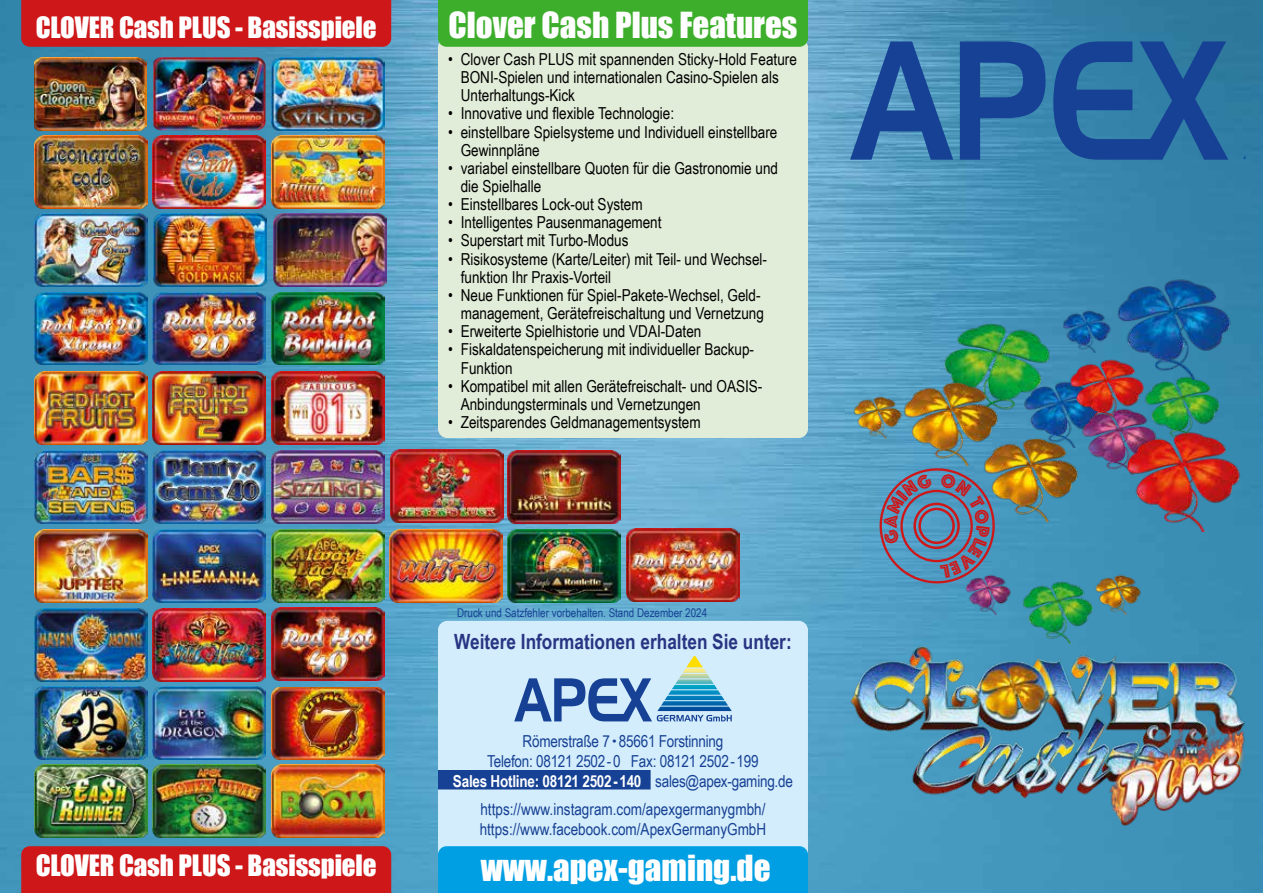
<style>
.page{position:relative;width:1263px;height:893px;background:#fff}
.page>*{position:absolute;margin:0;border:0;box-sizing:border-box;transform-origin:0 0}
.t1{font:33px "Impact";color:#fff}
.t2{font:27px "Impact";letter-spacing:-.005em;color:#fff}
.t3{font:700 21px "Arial Narrow";color:#283583}
.t4{font:16.5px/18.1px "Arial Narrow";color:#000}
.t5{font:16.5px/19.8px "Arial Narrow";color:#164194;text-align:center}
.t6{font:12px "Arial Narrow";color:#164194}
.s1{font-weight:700;color:#fff}
</style>
<div class="page">
<img style="left:0;top:0;width:1263px;height:893px">
<div style="left:21px;top:0;width:370px;height:47px;background:#cd1719"></div>
<div style="left:21px;top:846px;width:370px;height:47px;background:#cd1719"></div>
<div style="left:439px;top:622px;width:368px;height:240px;background:#d4edfc;border-radius:9px"></div>
<div style="left:438px;top:621px;width:370px;height:242px;border:2px solid #d4edfc;border-radius:9px"></div>
<div style="left:438px;top:770px;width:213px;height:19px;background:#164194"></div>
<svg style="left:514px;top:656px;width:218px;height:65px"></svg>
<div style="left:438px;top:846px;width:370px;height:47px;background:#009fe3"></div>
<div style="left:439px;top:39px;width:368px;height:398px;background:#e2edd9;border-radius:9px"></div>
<div style="left:438px;top:38px;width:370px;height:400px;border:2px solid #e2edd9;border-radius:9px"></div>
<img style="left:823px;top:597px;width:440px;height:266px">
<svg style="left:850px;top:41px;width:103px;height:119px;background:#3c76ae"></svg>
<svg style="left:960px;top:41px;width:86px;height:119px;background:#2963a2"></svg>
<svg style="left:1053px;top:41px;width:175px;height:119px;background:#24609d"></svg>
<div style="left:438px;top:0;width:370px;height:47px;background:#3dae2b"></div>
<img style="left:1092px;top:564px;width:51px;height:51px">
<img style="left:963px;top:564px;width:51px;height:51px">
<img style="left:1017px;top:563px;width:75px;height:80px">
<img style="left:936px;top:295px;width:122px;height:118px">
<img style="left:1059px;top:298px;width:50px;height:54px">
<img style="left:850px;top:384px;width:47px;height:54px">
<img style="left:897px;top:357px;width:108px;height:102px">
<img style="left:976px;top:413px;width:108px;height:108px">
<img style="left:1018px;top:363px;width:59px;height:85px">
<img style="left:1064px;top:340px;width:76px;height:85px">
<img style="left:1140px;top:379px;width:79px;height:23px">
<img style="left:1077px;top:389px;width:85px;height:85px">
<img style="left:1118px;top:402px;width:123px;height:130px">
<img style="left:1109px;top:250px;width:129px;height:129px">
<img style="left:271px;top:529px;width:113px;height:73px">
<img style="left:34px;top:450px;width:113px;height:73px">
<img style="left:508px;top:450px;width:113px;height:73px">
<img style="left:272px;top:765px;width:113px;height:73px">
<img style="left:508px;top:529px;width:113px;height:73px">
<img style="left:152px;top:450px;width:113px;height:73px">
<img style="left:390px;top:529px;width:113px;height:73px">
<img style="left:271px;top:450px;width:113px;height:73px">
<img style="left:34px;top:529px;width:113px;height:73px">
<img style="left:152px;top:529px;width:113px;height:73px">
<img style="left:34px;top:214px;width:113px;height:73px">
<img style="left:271px;top:136px;width:113px;height:72px">
<img style="left:34px;top:136px;width:113px;height:72px">
<img style="left:153px;top:686px;width:113px;height:73px">
<img style="left:271px;top:371px;width:113px;height:73px">
<img style="left:152px;top:136px;width:113px;height:72px">
<img style="left:154px;top:214px;width:113px;height:73px">
<img style="left:152px;top:371px;width:113px;height:73px">
<img style="left:272px;top:688px;width:113px;height:72px">
<img style="left:153px;top:765px;width:113px;height:72px">
<img style="left:34px;top:292px;width:113px;height:73px">
<img style="left:152px;top:292px;width:113px;height:73px">
<img style="left:34px;top:371px;width:113px;height:73px">
<img style="left:271px;top:57px;width:113px;height:73px">
<img style="left:627px;top:529px;width:113px;height:72px">
<img style="left:272px;top:608px;width:113px;height:73px">
<img style="left:271px;top:292px;width:113px;height:73px">
<img style="left:35px;top:686px;width:113px;height:73px">
<img style="left:34px;top:57px;width:112px;height:73px">
<img style="left:153px;top:57px;width:112px;height:73px">
<img style="left:273px;top:214px;width:113px;height:73px">
<img style="left:35px;top:765px;width:113px;height:72px">
<img style="left:390px;top:450px;width:113px;height:73px">
<img style="left:35px;top:608px;width:113px;height:73px">
<img style="left:153px;top:608px;width:113px;height:73px">
<svg style="left:870px;top:459px;width:134px;height:130px;background:#618ba9"></svg>
<h2 class="t2" style="left:36px;top:7px;width:342px">CLOVER Cash PLUS - Basisspiele</h2>
<h2 class="t2" style="left:36px;top:844px;width:342px">CLOVER Cash PLUS - Basisspiele</h2>
<h1 class="t1" style="left:448px;top:0;width:350px">Clover Cash Plus Features</h1>
<p class="t4" style="left:461px;top:49px;width:338px;text-indent:-13px">• Clover Cash PLUS mit spannenden Sticky-Hold Feature<br>BONI-Spielen und internationalen Casino-Spielen als<br>Unterhaltungs-Kick</p>
<p class="t4" style="left:448px;top:104px;width:228px">• Innovative und flexible Technologie:</p>
<p class="t4" style="left:461px;top:122px;width:318px;text-indent:-13px">• einstellbare Spielsysteme und Individuell einstellbare<br>Gewinnpläne</p>
<p class="t4" style="left:461px;top:158px;width:319px;text-indent:-13px">• variabel einstellbare Quoten für die Gastronomie und die Spielhalle</p>
<p class="t4" style="left:448px;top:195px;width:196px">• Einstellbares Lock-out System</p>
<p class="t4" style="left:448px;top:213px;width:215px">• Intelligentes Pausenmanagement</p>
<p class="t4" style="left:448px;top:231px;width:182px">• Superstart mit Turbo-Modus</p>
<p class="t4" style="left:461px;top:249px;width:307px;text-indent:-13px">• Risikosysteme (Karte/Leiter) mit Teil- und Wechsel&shy;funktion Ihr Praxis-Vorteil</p>
<p class="t4" style="left:448px;top:285px;width:317px;text-align:right">• Neue Funktionen für Spiel-Pakete-Wechsel, Geld&shy;management, Gerätefreischaltung und Vernetzung</p>
<p class="t4" style="left:448px;top:322px;width:255px">• Erweiterte Spielhistorie und VDAI-Daten</p>
<p class="t4" style="left:461px;top:340px;width:295px;text-indent:-13px">• Fiskaldatenspeicherung mit individueller Backup-<br>Funktion</p>
<p class="t4" style="left:461px;top:376px;width:303px;text-indent:-13px">• Kompatibel mit allen Gerätefreischalt- und OASIS-<br>Anbindungsterminals und Vernetzungen</p>
<p class="t4" style="left:448px;top:412px;width:254px">• Zeitsparendes Geldmanagementsystem</p>
<p class="t6" style="left:457px;top:604px;width:251px">Druck und Satzfehler vorbehalten. Stand Dezember 2024</p>
<p class="t3" style="left:454px;top:626px;width:339px">Weitere Informationen erhalten Sie unter:</p>
<p class="t5" style="left:453px;top:731px;width:341px">Römerstraße 7 85661 Forstinning<br>Telefon: 08121 2502-0 Fax: 08121 2502-199<br><span class="s1">Sales Hotline: 08121 2502-140</span> sales@apex-gaming.de</p>
<p class="t5" style="left:480px;top:799px;width:288px;text-align:left">https://www.instagram.com/apexgermanygmbh/ https://www.facebook.com/ApexGermanyGmbH</p>
<h1 class="t1" style="left:481px;top:842px;width:291px">www.apex-gaming.de</h1>
</div>
